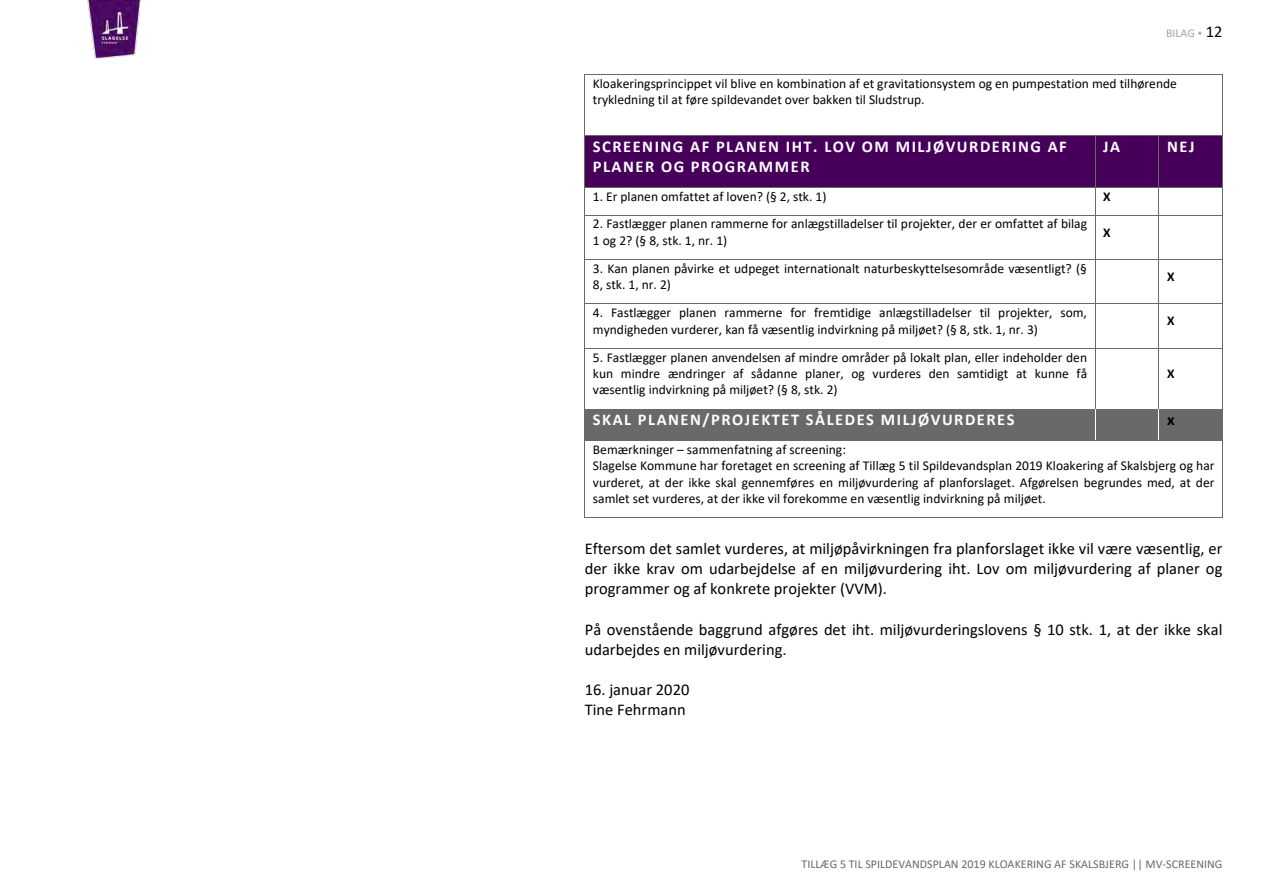
<style>
.page{position:relative;width:1263px;height:893px;background:#fff}
.page>*{position:absolute;margin:0;border:0;box-sizing:border-box;transform-origin:0 0}
.t1{font:16.5px/20.1px "Calibri";color:#000;text-align:justify}
.t2{font:700 16.5px/20.1px "Calibri";letter-spacing:.09em;color:#fff}
.t3{font:700 16.5px "Calibri";color:#000}
.t4{font:13.5px/16.5px "Calibri";color:#000}
.t5{font:700 13.5px "Calibri";color:#000}
.t6{font:12px "Calibri";color:#696969}
.t7{font:12px "Calibri";color:#a6a6a6}
.s1{font-size:16.5px;color:#000}
</style>
<div class="page">
<img style="left:88px;top:0;width:53px;height:58px">
<hr style="left:585px;top:74px;width:637px;height:1px;background:#696969">
<hr style="left:584px;top:75px;width:1px;height:60px;background:#696969">
<hr style="left:1222px;top:75px;width:1px;height:60px;background:#696969">
<div style="left:585px;top:136px;width:510px;height:51px;background:#46005a"></div>
<div style="left:1095px;top:136px;width:63px;height:51px;background:#46005a"></div>
<div style="left:1159px;top:136px;width:63px;height:51px;background:#46005a"></div>
<hr style="left:585px;top:135px;width:510px;height:1px;background:#696969">
<hr style="left:1095px;top:135px;width:63px;height:1px;background:#696969">
<hr style="left:1159px;top:135px;width:63px;height:1px;background:#696969">
<hr style="left:584px;top:136px;width:1px;height:51px;background:#696969">
<hr style="left:1095px;top:136px;width:1px;height:51px;background:#696969">
<hr style="left:1158px;top:136px;width:1px;height:51px;background:#696969">
<hr style="left:1222px;top:136px;width:1px;height:51px;background:#696969">
<hr style="left:585px;top:187px;width:510px;height:1px;background:#696969">
<hr style="left:1095px;top:187px;width:63px;height:1px;background:#696969">
<hr style="left:1159px;top:187px;width:63px;height:1px;background:#696969">
<svg style="left:584px;top:187px;width:1px;height:29px"></svg>
<hr style="left:585px;top:215px;width:510px;height:1px;background:#696969">
<svg style="left:1095px;top:188px;width:1px;height:27px"></svg>
<hr style="left:1095px;top:215px;width:63px;height:1px;background:#696969">
<svg style="left:1158px;top:187px;width:1px;height:29px"></svg>
<hr style="left:1159px;top:215px;width:63px;height:1px;background:#696969">
<svg style="left:1222px;top:187px;width:1px;height:29px"></svg>
<hr style="left:584px;top:216px;width:1px;height:43px;background:#696969">
<hr style="left:1095px;top:216px;width:1px;height:43px;background:#696969">
<hr style="left:1158px;top:216px;width:1px;height:43px;background:#696969">
<hr style="left:1222px;top:216px;width:1px;height:43px;background:#696969">
<hr style="left:585px;top:259px;width:510px;height:1px;background:#696969">
<hr style="left:1095px;top:259px;width:63px;height:1px;background:#696969">
<hr style="left:1159px;top:259px;width:63px;height:1px;background:#696969">
<hr style="left:584px;top:260px;width:1px;height:43px;background:#696969">
<hr style="left:1095px;top:260px;width:1px;height:43px;background:#696969">
<hr style="left:1158px;top:260px;width:1px;height:43px;background:#696969">
<hr style="left:1222px;top:260px;width:1px;height:43px;background:#696969">
<hr style="left:585px;top:303px;width:510px;height:1px;background:#696969">
<hr style="left:1095px;top:303px;width:63px;height:1px;background:#696969">
<hr style="left:1159px;top:303px;width:63px;height:1px;background:#696969">
<hr style="left:584px;top:304px;width:1px;height:44px;background:#696969">
<hr style="left:1095px;top:304px;width:1px;height:44px;background:#696969">
<hr style="left:1158px;top:304px;width:1px;height:44px;background:#696969">
<hr style="left:1222px;top:304px;width:1px;height:44px;background:#696969">
<hr style="left:585px;top:348px;width:510px;height:1px;background:#696969">
<hr style="left:1095px;top:348px;width:63px;height:1px;background:#696969">
<hr style="left:1159px;top:348px;width:63px;height:1px;background:#696969">
<hr style="left:584px;top:349px;width:1px;height:60px;background:#696969">
<hr style="left:1095px;top:349px;width:1px;height:60px;background:#696969">
<hr style="left:1158px;top:349px;width:1px;height:60px;background:#696969">
<hr style="left:1222px;top:349px;width:1px;height:60px;background:#696969">
<div style="left:585px;top:410px;width:510px;height:30px;background:#696969"></div>
<div style="left:1095px;top:410px;width:63px;height:30px;background:#696969"></div>
<div style="left:1159px;top:410px;width:64px;height:30px;background:#696969"></div>
<hr style="left:585px;top:409px;width:510px;height:1px;background:#696969">
<hr style="left:1095px;top:409px;width:63px;height:1px;background:#696969">
<hr style="left:1159px;top:409px;width:63px;height:1px;background:#696969">
<hr style="left:584px;top:409px;width:1px;height:31px;background:#696969">
<hr style="left:1095px;top:409px;width:1px;height:31px;background:#fff">
<hr style="left:585px;top:440px;width:510px;height:1px;background:#696969">
<hr style="left:1095px;top:440px;width:63px;height:1px;background:#696969">
<hr style="left:1159px;top:440px;width:63px;height:1px;background:#696969">
<hr style="left:584px;top:441px;width:1px;height:77px;background:#696969">
<hr style="left:585px;top:518px;width:637px;height:1px;background:#696969">
<hr style="left:1222px;top:441px;width:1px;height:77px;background:#696969">
<p class="t7" style="left:1166px;top:25px;width:58px">BILAG ▪ <span class="s1">12</span></p>
<p class="t4" style="left:593px;top:75px;width:586px">Kloakeringsprincippet vil blive en kombination af et gravitationsystem og en pumpestation med tilhørende trykledning til at føre spildevandet over bakken til Sludstrup.</p>
<p class="t2" style="left:593px;top:136px;width:475px">SCREENING AF PLANEN IHT. LOV OM MILJØVURDERING AF<br>PLANER OG PROGRAMMER</p>
<p class="t2" style="left:1103px;top:136px;width:18px">JA</p>
<p class="t2" style="left:1167px;top:136px;width:29px">NEJ</p>
<p class="t4" style="left:593px;top:187px;width:235px">1. Er planen omfattet af loven? (§ 2, stk. 1)</p>
<p class="t5" style="left:1103px;top:186px;width:9px">X</p>
<p class="t4" style="left:593px;top:215px;width:496px">2. Fastlægger planen rammerne for anlægstilladelser til projekter, der er omfattet af bilag<br>1 og 2? (§ 8, stk. 1, nr. 1)</p>
<p class="t5" style="left:1103px;top:223px;width:9px">X</p>
<p class="t4" style="left:593px;top:260px;width:496px">3. Kan planen påvirke et udpeget internationalt naturbeskyttelsesområde væsentligt? (§<br>8, stk. 1, nr. 2)</p>
<p class="t5" style="left:1167px;top:267px;width:9px">X</p>
<p class="t4" style="left:593px;top:304px;width:496px">4. Fastlægger planen rammerne for fremtidige anlægstilladelser til projekter, som, myndigheden vurderer, kan få væsentlig indvirkning på miljøet? (§ 8, stk. 1, nr. 3)</p>
<p class="t5" style="left:1167px;top:311px;width:9px">X</p>
<p class="t4" style="left:593px;top:348px;width:496px;text-align:justify">5. Fastlægger planen anvendelsen af mindre områder på lokalt plan, eller indeholder den kun mindre ændringer af sådanne planer, og vurderes den samtidigt at kunne få væsentlig indvirkning på miljøet? (§ 8, stk. 2)</p>
<p class="t5" style="left:1167px;top:364px;width:9px">X</p>
<p class="t2" style="left:593px;top:409px;width:423px">SKAL PLANEN/PROJEKTET SÅLEDES MILJØVURDERES</p>
<p class="t3" style="left:1167px;top:408px;width:9px">x</p>
<p class="t4" style="left:593px;top:441px;width:255px">Bemærkninger – sammenfatning af screening:</p>
<p class="t4" style="left:593px;top:457px;width:623px;text-align:justify">Slagelse Kommune har foretaget en screening af Tillæg 5 til Spildevandsplan 2019 Kloakering af Skalsbjerg og har vurderet, at der ikke skal gennemføres en miljøvurdering af planforslaget. Afgørelsen begrundes med, at der samlet set vurderes, at der ikke vil forekomme en væsentlig indvirkning på miljøet.</p>
<p class="t1" style="left:585px;top:538px;width:639px">Eftersom det samlet vurderes, at miljøpåvirkningen fra planforslaget ikke vil være væsentlig, er der ikke krav om udarbejdelse af en miljøvurdering iht. Lov om miljøvurdering af planer og programmer og af konkrete projekter (VVM).</p>
<p class="t1" style="left:585px;top:619px;width:639px">På ovenstående baggrund afgøres det iht. miljøvurderingslovens § 10 stk. 1, at der ikke skal udarbejdes en miljøvurdering.</p>
<p class="t1" style="left:585px;top:679px;width:106px">16. januar 2020</p>
<p class="t1" style="left:585px;top:699px;width:102px">Tine Fehrmann</p>
<p class="t6" style="left:802px;top:856px;width:422px">TILLÆG 5 TIL SPILDEVANDSPLAN 2019 KLOAKERING AF SKALSBJERG || MV-SCREENING</p>
</div>
